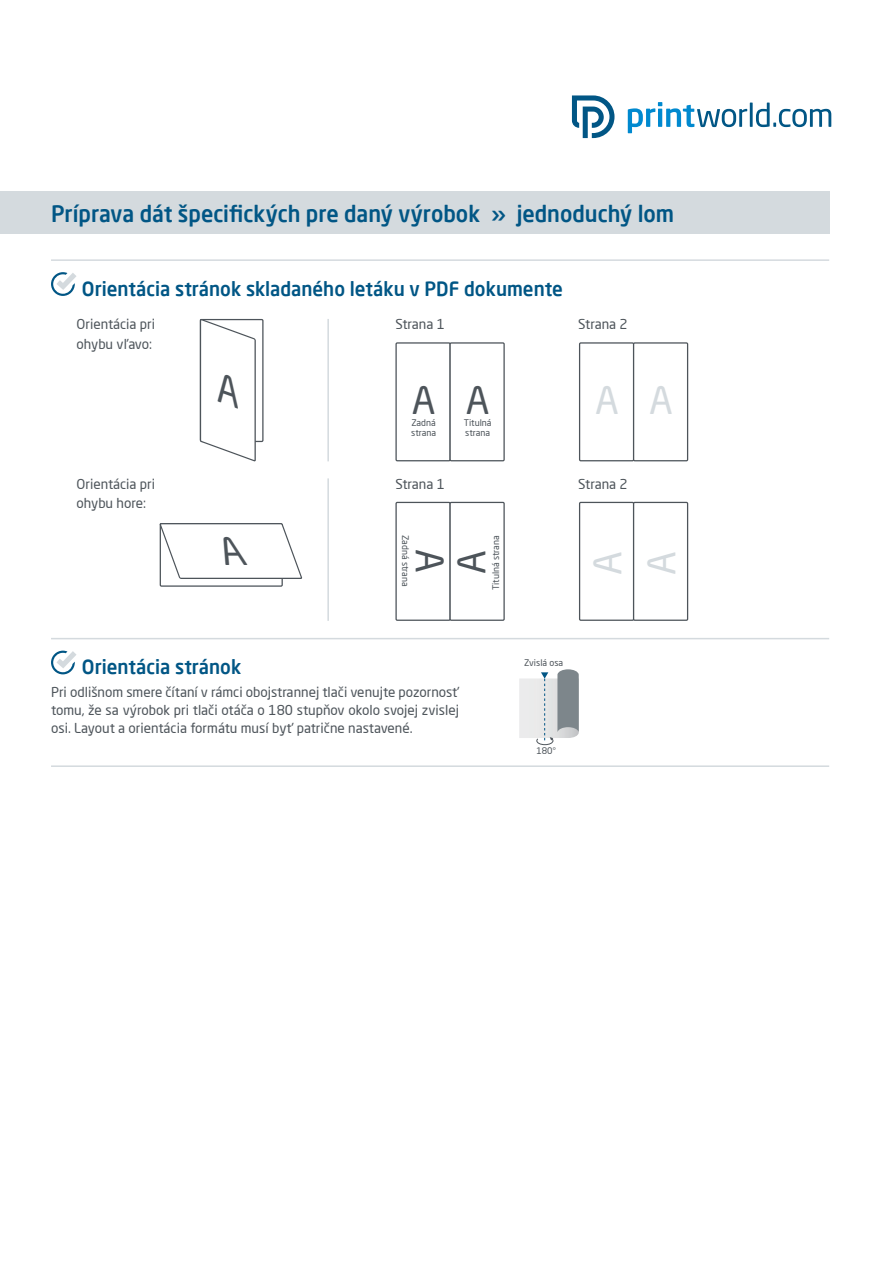
<style>
.page{position:relative;width:893px;height:1263px;background:#fff}
.page>*{position:absolute;margin:0;border:0;box-sizing:border-box;transform-origin:0 0}
.t1{font:37.5px "Neo Sans Pro";color:#4d545a}
.t2{font:37.5px "Neo Sans Pro";color:#d4dade}
.t3{font:italic 37.5px "Neo Sans Pro";color:#4d545a}
.t4{font:500 22.5px "Neo Sans Pro";color:#015685;scale:.96 1}
.t5{font:500 19.5px "Neo Sans Pro";color:#015685;scale:.96 1}
.t6{font:13.5px/18px "Neo Sans Pro";color:#4d545a}
.t7{font:9px/10.8px "Neo Sans Pro";color:#4d545a}
</style>
<div class="page">
<div style="left:0;top:191px;width:829px;height:43px;background:#d4dade"></div>
<svg style="left:628px;top:102px;width:203px;height:31px"></svg>
<svg style="left:572px;top:96px;width:42px;height:42px"></svg>
<svg style="left:51px;top:651px;width:26px;height:23px"></svg>
<hr style="left:51px;top:259px;width:778px;height:2px;background:#d4dade">
<hr style="left:51px;top:638px;width:778px;height:1px;background:#d4dade">
<hr style="left:51px;top:765px;width:778px;height:2px;background:#d4dade">
<svg style="left:519px;top:669px;width:60px;height:76px"></svg>
<div style="left:395px;top:342px;width:56px;height:119px;border:1px solid #4d545a"></div>
<div style="left:395px;top:502px;width:56px;height:119px;border:1px solid #4d545a"></div>
<div style="left:579px;top:342px;width:55px;height:119px;border:1px solid #4d545a"></div>
<div style="left:579px;top:502px;width:55px;height:119px;border:1px solid #4d545a"></div>
<div style="left:449px;top:342px;width:56px;height:119px;border:1px solid #4d545a"></div>
<div style="left:449px;top:502px;width:56px;height:119px;border:1px solid #4d545a"></div>
<div style="left:633px;top:342px;width:55px;height:119px;border:1px solid #4d545a"></div>
<div style="left:633px;top:502px;width:55px;height:119px;border:1px solid #4d545a"></div>
<div style="left:200px;top:319px;width:64px;height:123px;border:1px solid #4d545a"></div>
<div style="left:160px;top:523px;width:123px;height:64px;border:1px solid #4d545a"></div>
<svg style="left:159px;top:523px;width:144px;height:57px"></svg>
<svg style="left:51px;top:272px;width:25px;height:24px"></svg>
<hr style="left:327px;top:319px;width:2px;height:142px;background:#d4dade">
<hr style="left:327px;top:478px;width:2px;height:143px;background:#d4dade">
<svg style="left:199px;top:318px;width:57px;height:144px"></svg>
<h2 class="t4" style="left:51px;top:200px;width:651px">Príprava dát špecifických pre daný výrobok » jednoduchý lom</h2>
<h3 class="t5" style="left:82px;top:276px;width:503px">Orientácia stránok skladaného letáku v PDF dokumente</h3>
<p class="t6" style="left:77px;top:314px;width:80px;line-height:19.5px">Orientácia pri ohybu vľavo:</p>
<p class="t6" style="left:395px;top:315px;width:51px">Strana 1</p>
<p class="t6" style="left:77px;top:474px;width:80px;line-height:19.5px">Orientácia pri ohybu hore:</p>
<h1 class="t3" style="left:225px;top:528px;width:42px">A</h1>
<h1 class="t1" style="left:412px;top:377px;width:25px">A</h1>
<p class="t7" style="left:411px;top:417px;width:26px">Zadná strana</p>
<p class="t6" style="left:395px;top:475px;width:51px">Strana 1</p>
<h1 class="t1" style="left:466px;top:377px;width:25px">A</h1>
<p class="t7" style="left:464px;top:417px;width:29px">Titulná strana</p>
<p class="t7" style="left:411px;top:535px;width:53px;rotate:90deg">Zadná strana</p>
<h1 class="t1" style="left:453px;top:549px;width:25px;rotate:90deg">A</h1>
<p class="t7" style="left:490px;top:590px;width:56px;rotate:-90deg">Titulná strana</p>
<h1 class="t1" style="left:449px;top:574px;width:25px;rotate:-90deg">A</h1>
<p class="t6" style="left:578px;top:315px;width:51px">Strana 2</p>
<h1 class="t2" style="left:595px;top:377px;width:25px">A</h1>
<p class="t6" style="left:578px;top:475px;width:51px">Strana 2</p>
<h1 class="t2" style="left:585px;top:575px;width:25px;rotate:-90deg">A</h1>
<h1 class="t2" style="left:649px;top:377px;width:25px">A</h1>
<h1 class="t2" style="left:639px;top:575px;width:25px;rotate:-90deg">A</h1>
<h3 class="t5" style="left:82px;top:655px;width:168px">Orientácia stránok</h3>
<p class="t6" style="left:51px;top:682px;width:410px;text-align:justify">Pri odlišnom smere čítaní v rámci obojstrannej tlači venujte pozornosť tomu, že sa výrobok pri tlači otáča o 180 stupňov okolo svojej zvislej osi. Layout a orientácia formátu musí byť patrične nastavené.</p>
<p class="t7" style="left:524px;top:657px;width:41px">Zvislá osa</p>
<p class="t7" style="left:536px;top:745px;width:21px">180°</p>
</div>
